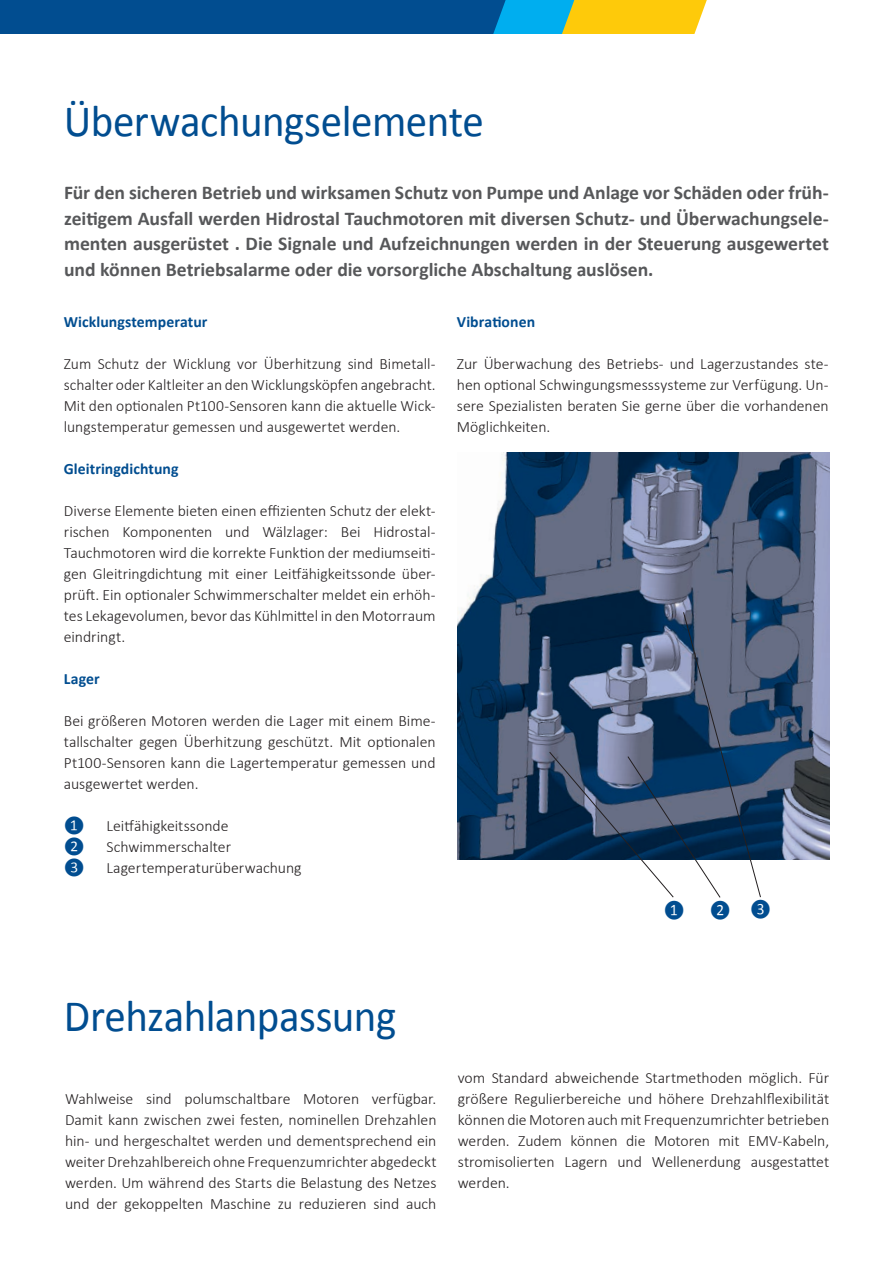
<style>
.page{position:relative;width:893px;height:1263px;background:#fff}
.page>*{position:absolute;margin:0;border:0;box-sizing:border-box;transform-origin:0 0}
.t1{font:45px "Calibri";letter-spacing:-.015em;color:#014d90;scale:.96 1}
.t2{font:700 19.5px/25.5px "Calibri";color:#57585a;text-align:justify}
.t3{font:16.5px "Calibri";color:#014d90;scale:.96 1}
.t4{font:300 15.75px/21px "Calibri";color:#231f20;text-align:justify}
.t5{font:700 15.75px "Calibri";letter-spacing:.005em;color:#014d90}
.t6{font:15.75px "Calibri";color:#014d90}
</style>
<div class="page">
<img style="left:457px;top:453px;width:372px;height:406px">
<svg style="left:549px;top:612px;width:212px;height:286px"></svg>
<svg style="left:0;top:0;width:707px;height:34px"></svg>
<h1 class="t1" style="left:64px;top:90px;width:439px">Überwachungselemente</h1>
<p class="t2" style="left:64px;top:179px;width:766px">Für den sicheren Betrieb und wirksamen Schutz von Pumpe und Anlage vor Schäden oder früh&shy;zeitigem Ausfall werden Hidrostal Tauchmotoren mit diversen Schutz- und Überwachungsele&shy;menten ausgerüstet . Die Signale und Aufzeichnungen werden in der Steuerung ausgewertet und können Betriebsalarme oder die vorsorgliche Abschaltung auslösen.</p>
<p class="t5" style="left:64px;top:311px;width:145px">Wicklungstemperatur</p>
<p class="t4" style="left:64px;top:353px;width:373px">Zum Schutz der Wicklung vor Überhitzung sind Bimetall&shy;schalter oder Kaltleiter an den Wicklungsköpfen angebracht.<br>Mit den optionalen Pt100-Sensoren kann die aktuelle Wick&shy;lungstemperatur gemessen und ausgewertet werden.</p>
<p class="t5" style="left:64px;top:458px;width:116px">Gleitringdichtung</p>
<p class="t4" style="left:64px;top:500px;width:373px">Diverse Elemente bieten einen effizienten Schutz der elekt&shy;rischen Komponenten und Wälzlager: Bei Hidrostal-Tauchmotoren wird die korrekte Funktion der mediumseiti&shy;gen Gleitringdichtung mit einer Leitfähigkeitssonde über&shy;prüft. Ein optionaler Schwimmerschalter meldet ein erhöh&shy;tes Lekagevolumen, bevor das Kühlmittel in den Motorraum eindringt.</p>
<p class="t5" style="left:64px;top:668px;width:37px">Lager</p>
<p class="t4" style="left:64px;top:710px;width:373px">Bei größeren Motoren werden die Lager mit einem Bime&shy;tallschalter gegen Überhitzung geschützt. Mit optionalen Pt100-Sensoren kann die Lagertemperatur gemessen und ausgewertet werden.</p>
<p class="t6" style="left:64px;top:815px;width:22px">❶</p>
<p class="t4" style="left:106px;top:815px;width:124px">Leitfähigkeitssonde</p>
<p class="t6" style="left:64px;top:836px;width:22px">❷</p>
<p class="t4" style="left:106px;top:836px;width:126px">Schwimmerschalter</p>
<p class="t6" style="left:64px;top:857px;width:22px">❸</p>
<p class="t4" style="left:106px;top:857px;width:197px">Lagertemperaturüberwachung</p>
<p class="t5" style="left:457px;top:311px;width:80px">Vibrationen</p>
<p class="t4" style="left:457px;top:353px;width:373px">Zur Überwachung des Betriebs- und Lagerzustandes ste&shy;hen optional Schwingungsmesssysteme zur Verfügung. Un&shy;sere Spezialisten beraten Sie gerne über die vorhandenen Möglichkeiten.</p>
<p class="t3" style="left:664px;top:899px;width:23px">❶</p>
<p class="t3" style="left:710px;top:899px;width:65px">❷ ❸</p>
<h1 class="t1" style="left:64px;top:985px;width:348px">Drehzahlanpassung</h1>
<p class="t4" style="left:65px;top:1088px;width:373px">Wahlweise sind polumschaltbare Motoren verfügbar.<br>Damit kann zwischen zwei festen, nominellen Drehzahlen hin- und hergeschaltet werden und dementsprechend ein weiter Drehzahlbereich ohne Frequenzumrichter abgedeckt werden. Um während des Starts die Belastung des Netzes und der gekoppelten Maschine zu reduzieren sind auch</p>
<p class="t4" style="left:458px;top:1067px;width:373px">vom Standard abweichende Startmethoden möglich. Für größere Regulierbereiche und höhere Drehzahlflexibilität können die Motoren auch mit Frequenzumrichter betrieben werden. Zudem können die Motoren mit EMV-Kabeln, stromisolierten Lagern und Wellenerdung ausgestattet werden.</p>
</div>
